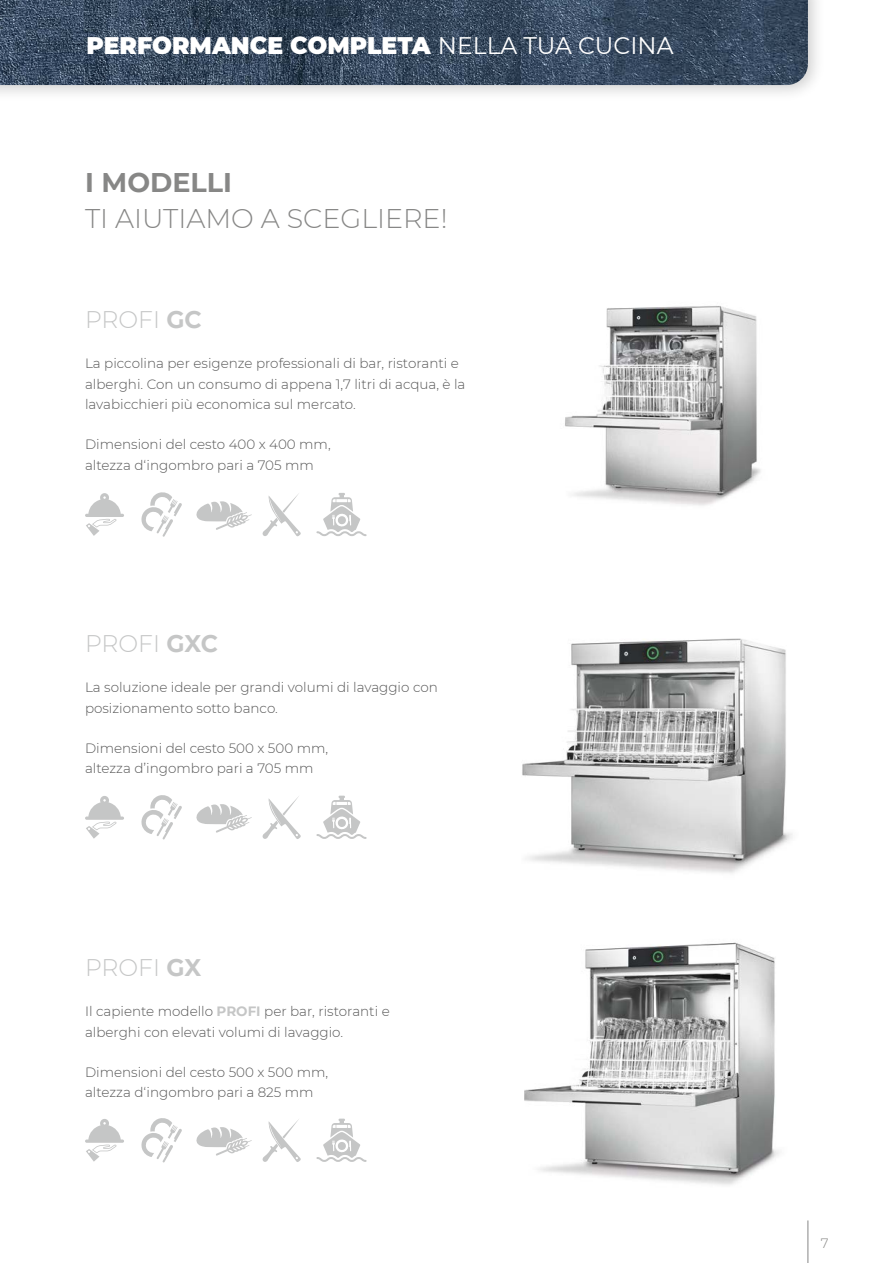
<style>
.page{position:relative;width:893px;height:1263px;background:#fff}
.page>*{position:absolute;margin:0;border:0;box-sizing:border-box;transform-origin:0 0}
.t1{font:300 27px "Montserrat";color:#878786}
.t2{font:700 27px "Montserrat";color:#878786}
.t3{font:900 24px "Montserrat";color:#fff}
.t4{font:300 24px "Montserrat";color:#c5c6c6}
.t5{font:300 13.5px/20.2px "Montserrat";color:#565656}
.t6{font:300 13.5px "Montserrat";color:#878786}
.s1{font-weight:400}
.s2{font-weight:700}
.s3{font-weight:700;color:#c5c6c6}
</style>
<div class="page">
<hr style="left:807px;top:1220px;width:1px;height:43px;background:#878786">
<img style="left:565px;top:306px;width:196px;height:200px">
<img style="left:522px;top:638px;width:271px;height:235px">
<img style="left:525px;top:942px;width:255px;height:243px">
<svg style="left:85px;top:493px;width:39px;height:43px"></svg>
<svg style="left:141px;top:492px;width:41px;height:45px"></svg>
<svg style="left:316px;top:493px;width:51px;height:43px"></svg>
<svg style="left:196px;top:501px;width:56px;height:29px"></svg>
<svg style="left:262px;top:494px;width:39px;height:43px"></svg>
<svg style="left:85px;top:796px;width:39px;height:43px"></svg>
<svg style="left:141px;top:795px;width:41px;height:45px"></svg>
<svg style="left:316px;top:796px;width:51px;height:43px"></svg>
<svg style="left:196px;top:804px;width:56px;height:29px"></svg>
<svg style="left:262px;top:796px;width:39px;height:43px"></svg>
<svg style="left:85px;top:1119px;width:39px;height:43px"></svg>
<svg style="left:141px;top:1118px;width:41px;height:45px"></svg>
<svg style="left:316px;top:1118px;width:51px;height:44px"></svg>
<svg style="left:196px;top:1127px;width:56px;height:28px"></svg>
<svg style="left:262px;top:1119px;width:39px;height:43px"></svg>
<div style="left:0;top:0;width:825px;height:102px;background:#000;opacity:.2"></div>
<img style="left:0;top:0;width:808px;height:85px">
<h2 class="t3" style="left:86px;top:28px;width:589px">PERFORMANCE COMPLETA <span class="s1">NELLA TUA CUCINA</span></h2>
<h1 class="t2" style="left:85px;top:163px;width:148px">I MODELLI</h1>
<h1 class="t1" style="left:85px;top:200px;width:364px">TI AIUTIAMO A SCEGLIERE!</h1>
<h2 class="t4" style="left:85px;top:303px;width:118px">PROFI <span class="s2">GC</span></h2>
<p class="t5" style="left:85px;top:353px;width:382px">La piccolina per esigenze professionali di bar, ristoranti e alberghi. Con un consumo di appena 1,7 litri di acqua, è la lavabicchieri più economica sul mercato.</p>
<p class="t5" style="left:85px;top:434px;width:247px">Dimensioni del cesto 400 x 400 mm, altezza d‘ingombro pari a 705 mm</p>
<h2 class="t4" style="left:85px;top:627px;width:134px">PROFI <span class="s2">GXC</span></h2>
<p class="t5" style="left:85px;top:677px;width:354px">La soluzione ideale per grandi volumi di lavaggio con posizionamento sotto banco.</p>
<p class="t5" style="left:85px;top:738px;width:245px">Dimensioni del cesto 500 x 500 mm, altezza d’ingombro pari a 705 mm</p>
<h2 class="t4" style="left:85px;top:951px;width:118px">PROFI <span class="s2">GX</span></h2>
<p class="t5" style="left:85px;top:1001px;width:306px">Il capiente modello <span class="s3">PROFI</span> per bar, ristoranti e alberghi con elevati volumi di lavaggio.</p>
<p class="t5" style="left:85px;top:1062px;width:245px">Dimensioni del cesto 500 x 500 mm, altezza d‘ingombro pari a 825 mm</p>
<p class="t6" style="left:821px;top:1234px;width:9px">7</p>
</div>
